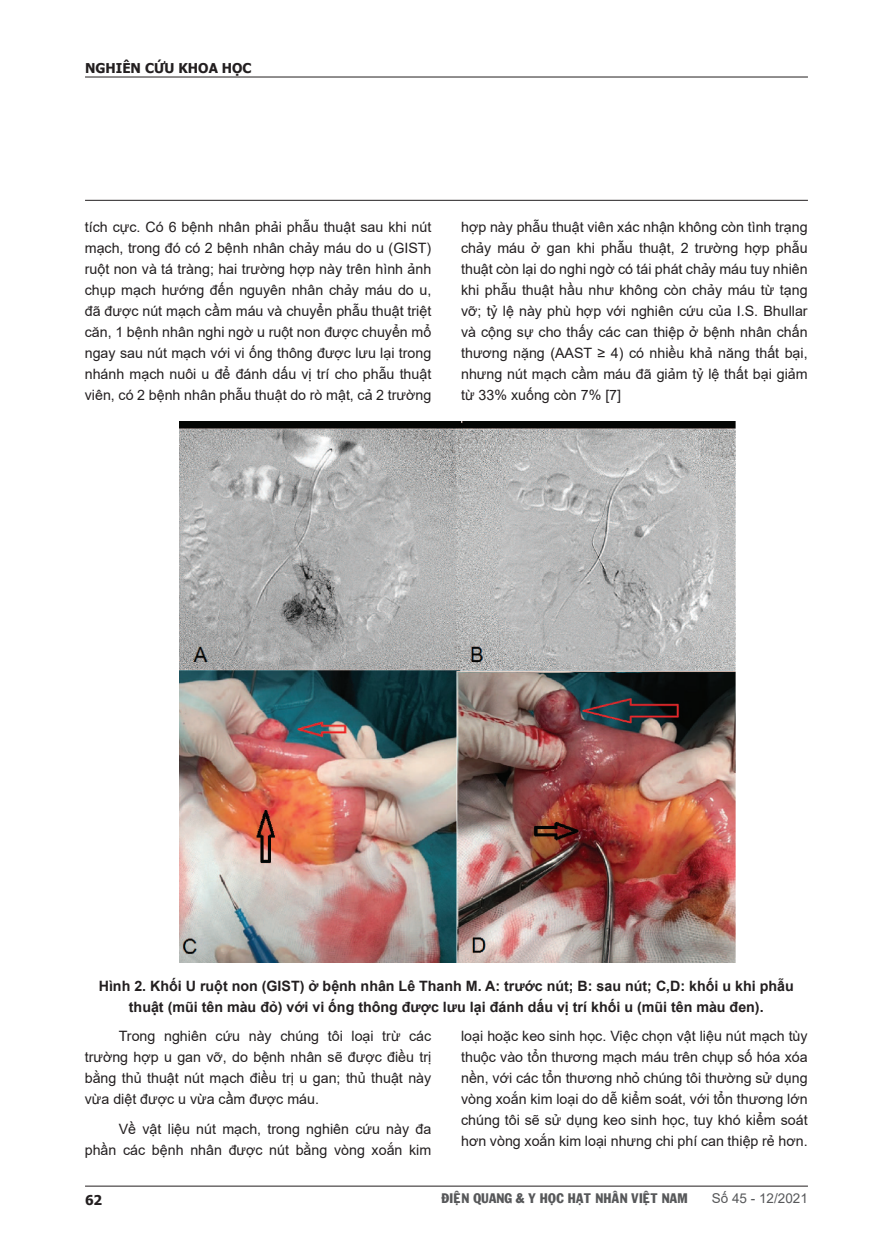
<style>
.page{position:relative;width:893px;height:1255px;background:#fff}
.page>*{position:absolute;margin:0;border:0;box-sizing:border-box;transform-origin:0 0}
.List_Paragraph{font:14.25px/21px "Arial";color:#231f20;text-align:justify}
.List_Paragraph-2{font:700 14.25px/21px "Arial";color:#231f20;text-align:center}
.t1{font:13.5px "VNI Franko";color:#57585a}
.t2{font:700 13.5px "Tahoma";color:#231f20}
.t3{font:13.5px "Arial";color:#57585a}
</style>
<div class="page">
<hr style="left:85px;top:77px;width:723px;height:1px;background:#231f20">
<hr style="left:85px;top:200px;width:723px;height:1px;background:#231f20">
<img style="left:179px;top:421px;width:556px;height:541px">
<hr style="left:85px;top:1185px;width:723px;height:1px;background:#231f20">
<p class="t2" style="left:85px;top:59px;width:168px">NGHIÊN CỨU KHOA HỌC</p>
<p class="List_Paragraph" style="left:85px;top:217px;width:348px">tích cực. Có 6 bệnh nhân phải phẫu thuật sau khi nút mạch, trong đó có 2 bệnh nhân chảy máu do u (GIST) ruột non và tá tràng; hai trường hợp này trên hình ảnh chụp mạch hướng đến nguyên nhân chảy máu do u, đã được nút mạch cầm máu và chuyển phẫu thuật triệt căn, 1 bệnh nhân nghi ngờ u ruột non được chuyển mổ ngay sau nút mạch với vi ống thông được lưu lại trong nhánh mạch nuôi u để đánh dấu vị trí cho phẫu thuật viên, có 2 bệnh nhân phẫu thuật do rò mật, cả 2 trường</p>
<p class="List_Paragraph" style="left:461px;top:217px;width:348px">hợp này phẫu thuật viên xác nhận không còn tình trạng chảy máu ở gan khi phẫu thuật, 2 trường hợp phẫu thuật còn lại do nghi ngờ có tái phát chảy máu tuy nhiên khi phẫu thuật hầu như không còn chảy máu từ tạng vỡ; tỷ lệ này phù hợp với nghiên cứu của I.S. Bhullar và cộng sự cho thấy các can thiệp ở bệnh nhân chấn thương nặng (AAST ≥ 4) có nhiều khả năng thất bại, nhưng nút mạch cầm máu đã giảm tỷ lệ thất bại giảm từ 33% xuống còn 7% [7]</p>
<p class="List_Paragraph-2" style="left:99px;top:975px;width:697px">Hình 2. Khối U ruột non (GIST) ở bệnh nhân Lê Thanh M. A: trước nút; B: sau nút; C,D: khối u khi phẫu thuật (mũi tên màu đỏ) với vi ống thông được lưu lại đánh dấu vị trí khối u (mũi tên màu đen).</p>
<p class="List_Paragraph" style="left:85px;top:1025px;width:348px;text-indent:34px">Trong nghiên cứu này chúng tôi loại trừ các trường hợp u gan vỡ, do bệnh nhân sẽ được điều trị bằng thủ thuật nút mạch điều trị u gan; thủ thuật này vừa diệt được u vừa cầm được máu.</p>
<p class="List_Paragraph" style="left:85px;top:1118px;width:348px;text-align:right">Về vật liệu nút mạch, trong nghiên cứu này đa phần các bệnh nhân được nút bằng vòng xoắn kim</p>
<p class="List_Paragraph" style="left:461px;top:1025px;width:348px">loại hoặc keo sinh học. Việc chọn vật liệu nút mạch tùy thuộc vào tổn thương mạch máu trên chụp số hóa xóa nền, với các tổn thương nhỏ chúng tôi thường sử dụng vòng xoắn kim loại do dễ kiểm soát, với tổn thương lớn chúng tôi sẽ sử dụng keo sinh học, tuy khó kiểm soát hơn vòng xoắn kim loại nhưng chi phí can thiệp rẻ hơn.</p>
<p class="t2" style="left:85px;top:1190px;width:19px">62</p>
<p class="t1" style="left:441px;top:1187px;width:248px">ÑIEÄN QUANG &amp; Y HOÏC HAÏT NHAÂN VIEÄT NAM</p>
<p class="t3" style="left:712px;top:1188px;width:98px">Số 45 - 12/2021</p>
</div>
